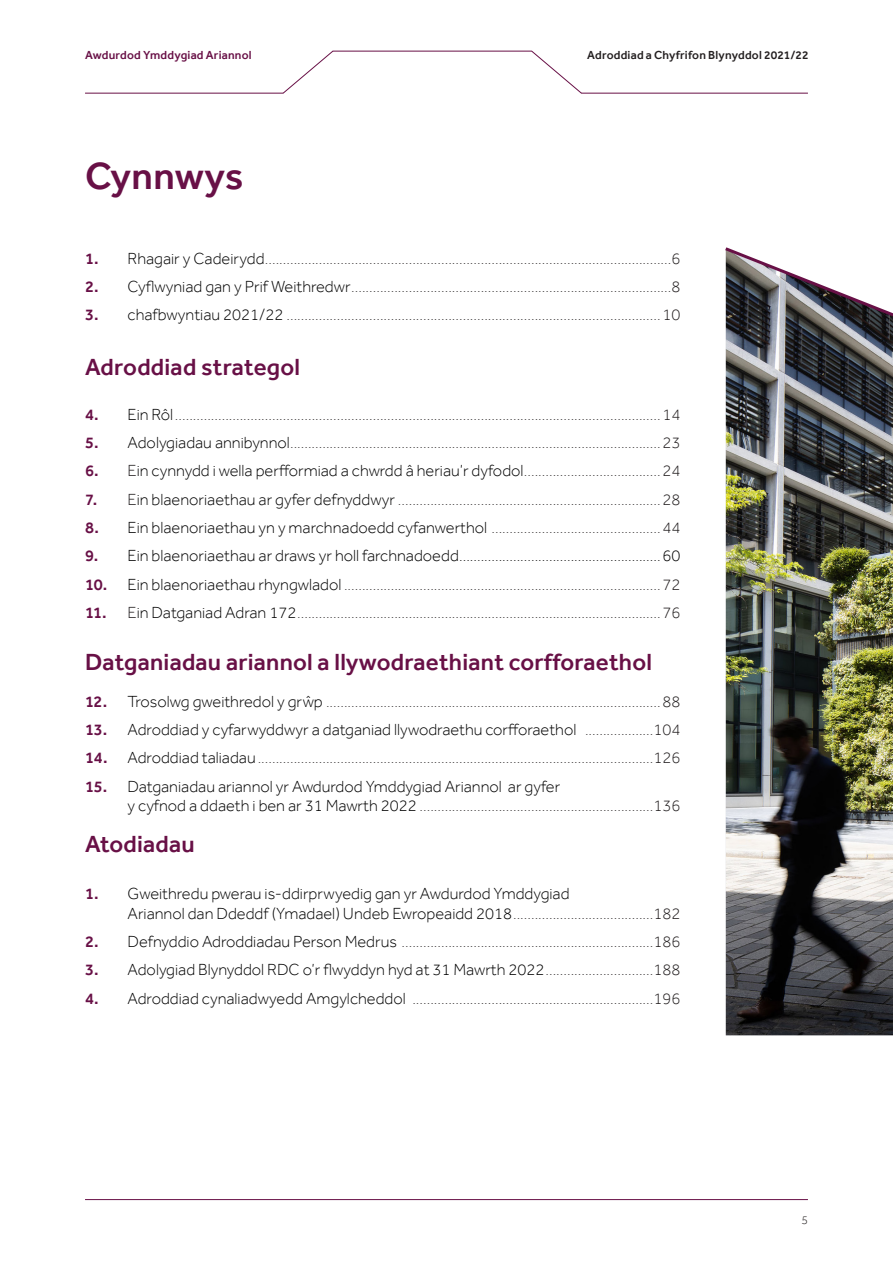
<style>
.page{position:relative;width:893px;height:1263px;background:#fff}
.page>*{position:absolute;margin:0;border:0;box-sizing:border-box;transform-origin:0 0}
.t1{font:500 39px "Effra";letter-spacing:.005em;color:#681046}
.t2{font:500 24px "Effra";letter-spacing:.01em;color:#681046}
.t3{font:300 16.5px "Effra";color:#231f20}
.t4{font:300 16.5px/19.8px "Effra";color:#000}
.t5{font:500 12px "Effra";letter-spacing:.015em;color:#231f20}
.t6{font:500 12px "Effra";letter-spacing:.015em;color:#681046}
.t7{font:300 12px "Effra";color:#231f20}
.s1{font-weight:500;color:#681046}
.s2{color:#000}
.s3{color:#231f20}
</style>
<div class="page">
<hr style="left:85px;top:1199px;width:723px;height:1px;background:#681046">
<hr style="left:85px;top:93px;width:198px;height:1px;background:#681046">
<hr style="left:333px;top:51px;width:199px;height:1px;background:#681046">
<hr style="left:581px;top:93px;width:227px;height:1px;background:#681046">
<svg style="left:531px;top:50px;width:51px;height:44px"></svg>
<svg style="left:283px;top:50px;width:50px;height:44px"></svg>
<img style="left:726px;top:528px;width:167px;height:507px">
<img style="left:725px;top:247px;width:168px;height:281px">
<p class="t6" style="left:85px;top:48px;width:168px">Awdurdod Ymddygiad Ariannol</p>
<p class="t5" style="left:587px;top:48px;width:223px">Adroddiad a Chyfrifon Blynyddol 2021/22</p>
<h1 class="t1" style="left:85px;top:153px;width:160px">Cynnwys</h1>
<p class="t3" style="left:85px;top:249px;width:597px"><span class="s1">1.</span> <span class="s2">Rhagair y Cadeirydd</span>.................................................................................................................6</p>
<p class="t3" style="left:85px;top:277px;width:597px"><span class="s1">2.</span> <span class="s2">Cyflwyniad gan y Prif Weithredwr</span>.........................................................................................8</p>
<p class="t3" style="left:85px;top:305px;width:597px"><span class="s1">3.</span> <span class="s2">chafbwyntiau 2021/22</span> ........................................................................................................10</p>
<h2 class="t2" style="left:85px;top:353px;width:217px">Adroddiad strategol</h2>
<p class="t3" style="left:85px;top:404px;width:597px"><span class="s1">4.</span> <span class="s2">Ein Rôl</span>.......................................................................................................................................14</p>
<p class="t3" style="left:85px;top:433px;width:597px"><span class="s1">5.</span> <span class="s2">Adolygiadau annibynnol</span>.......................................................................................................23</p>
<p class="t4" style="left:85px;top:461px;width:597px"><span class="s1">6.</span> <span class="s3">E</span>in cynnydd i wella perfformiad a chwrdd â heriau’r dyfodol<span class="s3">......................................24</span></p>
<p class="t3" style="left:85px;top:489px;width:597px"><span class="s1">7.</span> E<span class="s2">in blaenoriaethau ar gyfer defnyddwyr</span> .........................................................................28</p>
<p class="t3" style="left:85px;top:518px;width:597px"><span class="s1">8.</span> <span class="s2">Ein blaenoriaethau yn y marchnadoedd cyfanwerthol</span> ...............................................44</p>
<p class="t4" style="left:85px;top:546px;width:597px"><span class="s1">9.</span> Ein blaenoriaethau ar draws yr holl farchnadoedd........................................................60</p>
<p class="t3" style="left:85px;top:574px;width:597px"><span class="s1">10.</span> <span class="s2">Ein blaenoriaethau rhyngwladol</span> ........................................................................................72</p>
<p class="t3" style="left:85px;top:602px;width:597px"><span class="s1">11.</span> E<span class="s2">in Datganiad Adran 172</span>.....................................................................................................76</p>
<h2 class="t2" style="left:85px;top:647px;width:569px">Datganiadau ariannol a llywodraethiant corfforaethol</h2>
<p class="t3" style="left:85px;top:691px;width:597px"><span class="s1">12.</span> <span class="s2">Trosolwg gweithredol y grŵp</span> .............................................................................................88</p>
<p class="t4" style="left:85px;top:719px;width:597px"><span class="s1">13.</span> Adroddiad y cyfarwyddwyr a datganiad llywodraethu corfforaethol <span class="s3">...................104</span></p>
<p class="t3" style="left:85px;top:748px;width:597px"><span class="s1">14.</span> <span class="s2">Adroddiad taliadau</span>..............................................................................................................126</p>
<p class="t4" style="left:128px;top:776px;width:554px;text-indent:-43px"><span class="s1">15.</span> Datganiadau ariannol yr Awdurdod Ymddygiad Ariannol ar gyfer<br>y cyfnod a ddaeth i ben ar 31 Mawrth 2022 <span class="s3">.................................................................136</span></p>
<h2 class="t2" style="left:85px;top:830px;width:111px">Atodiadau</h2>
<p class="t4" style="left:128px;top:883px;width:554px;text-indent:-43px"><span class="s1">1.</span> Gweithredu pwerau is-ddirprwyedig gan yr Awdurdod Ymddygiad<br>Ariannol dan Ddeddf (Ymadael) Undeb Ewropeaidd 2018<span class="s3">.......................................182</span></p>
<p class="t3" style="left:85px;top:932px;width:597px"><span class="s1">2.</span> <span class="s2">Defnyddio Adroddiadau Person Medrus</span> ......................................................................186</p>
<p class="t4" style="left:85px;top:960px;width:597px"><span class="s1">3.</span> Adolygiad Blynyddol RDC o’r flwyddyn hyd at 31 Mawrth 2022<span class="s3">..............................188</span></p>
<p class="t3" style="left:85px;top:988px;width:597px"><span class="s1">4.</span> <span class="s2">Adroddiad cynaliadwyedd Amgylcheddol</span> ...................................................................196</p>
<p class="t7" style="left:801px;top:1213px;width:8px">5</p>
</div>
